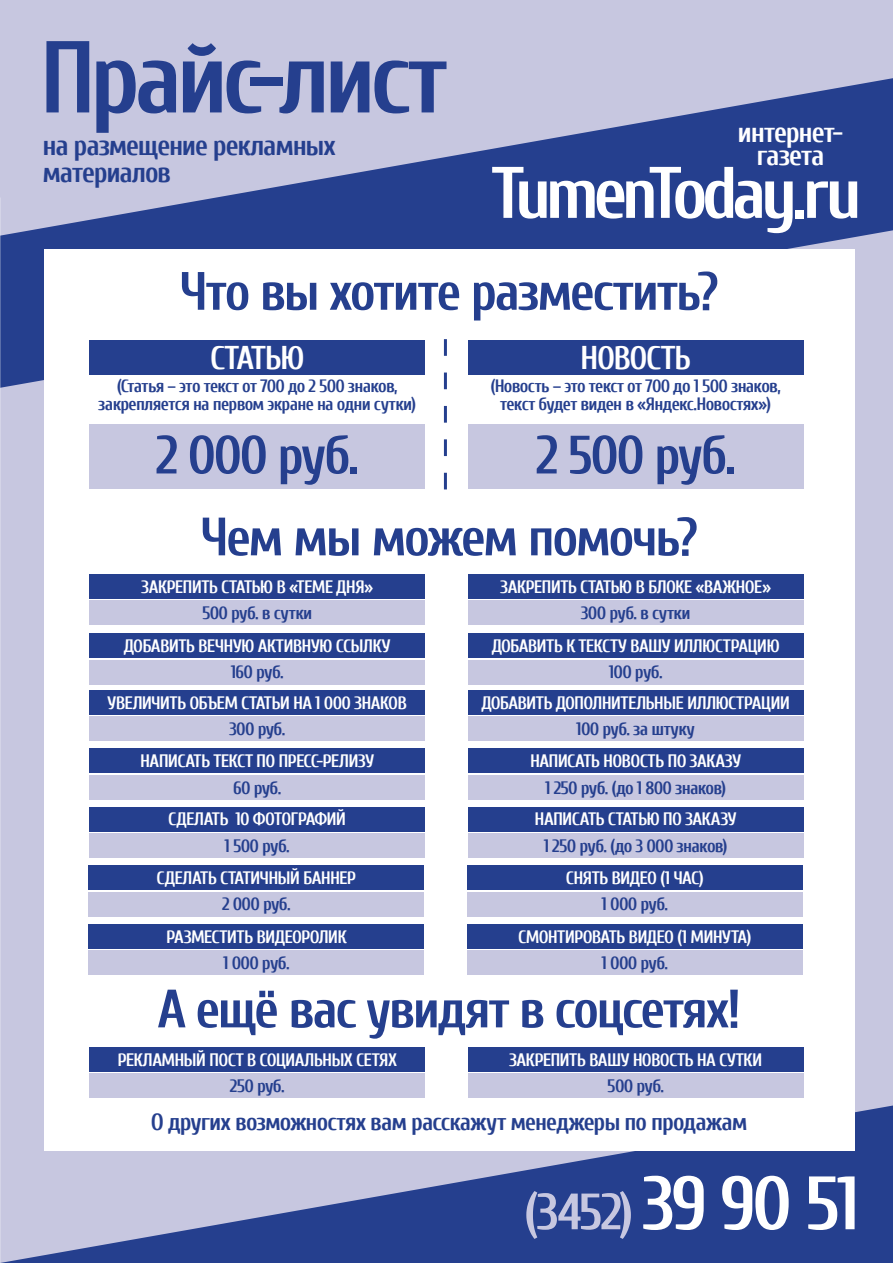
<style>
.page{position:relative;width:893px;height:1263px;background:#c7c7e0}
.page>*{position:absolute;margin:0;border:0;box-sizing:border-box;transform-origin:0 0}
.t1{font:700 101.85px "Cuprum";letter-spacing:-.055em;color:#253f8e}
.t2{font:700 72.75px "Cuprum";letter-spacing:-.08em;color:#fff}
.t3{font:700 53.85px "Cuprum";letter-spacing:-.045em;color:#253f8e}
.t4{font:700 51px "Cuprum";color:#c7c7e0}
.t5{font:700 32.85px "Cuprum";letter-spacing:-.045em;color:#fff}
.t6{font:700 28.35px "Cuprum";letter-spacing:-.04em;color:#fff}
.t7{font:700 28.2px "Cuprum";letter-spacing:-.045em;color:#253f8e}
.t8{font:700 23.85px "Cuprum";letter-spacing:-.035em;color:#253f8e}
.t9{font:700 18px "Cuprum";letter-spacing:-.04em;color:#fff}
.t10{font:700 18px "Cuprum";letter-spacing:-.04em;color:#253f8e}
.t11{font:700 17.85px "Cuprum";letter-spacing:-.04em;color:#253f8e}
.s1{font-size:75.45px;color:#fff}
</style>
<div class="page">
<svg style="left:0;top:78px;width:893px;height:310px;fill:#253f8e"></svg>
<svg style="left:0;top:1105px;width:893px;height:158px;fill:#253f8e"></svg>
<div style="left:45px;top:249px;width:810px;height:901px;background:#fff"></div>
<div style="left:89px;top:340px;width:336px;height:34px;background:#253f8e"></div>
<div style="left:89px;top:574px;width:336px;height:24px;background:#253f8e"></div>
<div style="left:89px;top:633px;width:336px;height:25px;background:#253f8e"></div>
<div style="left:89px;top:690px;width:336px;height:25px;background:#253f8e"></div>
<div style="left:89px;top:748px;width:336px;height:25px;background:#253f8e"></div>
<div style="left:89px;top:807px;width:336px;height:24px;background:#253f8e"></div>
<div style="left:88px;top:865px;width:336px;height:25px;background:#253f8e"></div>
<div style="left:88px;top:924px;width:336px;height:24px;background:#253f8e"></div>
<div style="left:467px;top:865px;width:336px;height:25px;background:#253f8e"></div>
<div style="left:467px;top:924px;width:336px;height:24px;background:#253f8e"></div>
<div style="left:89px;top:1047px;width:336px;height:24px;background:#253f8e"></div>
<div style="left:468px;top:574px;width:336px;height:24px;background:#253f8e"></div>
<div style="left:468px;top:633px;width:336px;height:25px;background:#253f8e"></div>
<div style="left:468px;top:690px;width:336px;height:25px;background:#253f8e"></div>
<div style="left:468px;top:748px;width:336px;height:25px;background:#253f8e"></div>
<div style="left:468px;top:807px;width:336px;height:24px;background:#253f8e"></div>
<div style="left:468px;top:1047px;width:336px;height:24px;background:#253f8e"></div>
<div style="left:89px;top:601px;width:336px;height:24px;background:#c7c7e0"></div>
<div style="left:89px;top:660px;width:336px;height:24px;background:#c7c7e0"></div>
<div style="left:89px;top:717px;width:336px;height:24px;background:#c7c7e0"></div>
<div style="left:89px;top:775px;width:336px;height:24px;background:#c7c7e0"></div>
<div style="left:89px;top:833px;width:336px;height:25px;background:#c7c7e0"></div>
<div style="left:88px;top:892px;width:336px;height:24px;background:#c7c7e0"></div>
<div style="left:88px;top:951px;width:336px;height:24px;background:#c7c7e0"></div>
<div style="left:467px;top:892px;width:336px;height:24px;background:#c7c7e0"></div>
<div style="left:467px;top:951px;width:336px;height:24px;background:#c7c7e0"></div>
<div style="left:89px;top:1074px;width:336px;height:24px;background:#c7c7e0"></div>
<div style="left:468px;top:601px;width:336px;height:24px;background:#c7c7e0"></div>
<div style="left:468px;top:660px;width:336px;height:24px;background:#c7c7e0"></div>
<div style="left:468px;top:717px;width:336px;height:24px;background:#c7c7e0"></div>
<div style="left:468px;top:775px;width:336px;height:24px;background:#c7c7e0"></div>
<div style="left:468px;top:833px;width:336px;height:25px;background:#c7c7e0"></div>
<div style="left:468px;top:1074px;width:336px;height:24px;background:#c7c7e0"></div>
<div style="left:468px;top:340px;width:336px;height:34px;background:#253f8e"></div>
<svg style="left:444px;top:339px;width:3px;height:150px"></svg>
<div style="left:89px;top:424px;width:336px;height:65px;background:#c7c7e0"></div>
<div style="left:468px;top:424px;width:336px;height:65px;background:#c7c7e0"></div>
<p class="t1" style="left:39px;top:21px;width:410px">Прайс-лист</p>
<p class="t7" style="left:43px;top:130px;width:295px">на размещение рекламных</p>
<p class="t7" style="left:43px;top:157px;width:130px">материалов</p>
<p class="t6" style="left:737px;top:116px;width:107px">интернет-</p>
<p class="t6" style="left:756px;top:139px;width:70px">газета</p>
<p class="t2" style="left:491px;top:153px;width:372px">TumenToday.ru</p>
<p class="t3" style="left:179px;top:262px;width:541px">Что вы хотите разместить?</p>
<p class="t5" style="left:210px;top:339px;width:96px">СТАТЬЮ</p>
<p class="t11" style="left:117px;top:376px;width:282px">(Статья – это текст от 700 до 2 500 знаков,</p>
<p class="t11" style="left:98px;top:394px;width:319px">закрепляется на первом экране на одни сутки)</p>
<p class="t5" style="left:580px;top:339px;width:112px">НОВОСТЬ</p>
<p class="t11" style="left:491px;top:376px;width:292px">(Новость – это текст от 700 до 1 500 знаков,</p>
<p class="t11" style="left:500px;top:394px;width:273px">текст будет виден в «Яндекс.Новостях»)</p>
<p class="t3" style="left:156px;top:425px;width:205px">2 000 руб.</p>
<p class="t3" style="left:536px;top:425px;width:201px">2 500 руб.</p>
<p class="t3" style="left:200px;top:507px;width:500px">Чем мы можем помочь?</p>
<p class="t9" style="left:141px;top:576px;width:233px">ЗАКРЕПИТЬ СТАТЬЮ В «ТЕМЕ ДНЯ»</p>
<p class="t9" style="left:500px;top:576px;width:272px">ЗАКРЕПИТЬ СТАТЬЮ В БЛОКЕ «ВАЖНОЕ»</p>
<p class="t10" style="left:202px;top:603px;width:112px">500 руб. в сутки</p>
<p class="t10" style="left:581px;top:603px;width:111px">300 руб. в сутки</p>
<p class="t9" style="left:124px;top:636px;width:268px">ДОБАВИТЬ ВЕЧНУЮ АКТИВНУЮ ССЫЛКУ</p>
<p class="t9" style="left:492px;top:636px;width:290px">ДОБАВИТЬ К ТЕКСТУ ВАШУ ИЛЛЮСТРАЦИЮ</p>
<p class="t10" style="left:231px;top:662px;width:54px">160 руб.</p>
<p class="t10" style="left:609px;top:662px;width:55px">100 руб.</p>
<p class="t9" style="left:108px;top:693px;width:301px">УВЕЛИЧИТЬ ОБЪЕМ СТАТЬИ НА 1 000 ЗНАКОВ</p>
<p class="t9" style="left:481px;top:693px;width:310px">ДОБАВИТЬ ДОПОЛНИТЕЛЬНЫЕ ИЛЛЮСТРАЦИИ</p>
<p class="t10" style="left:229px;top:719px;width:58px">300 руб.</p>
<p class="t10" style="left:576px;top:719px;width:120px">100 руб. за штуку</p>
<p class="t9" style="left:140px;top:751px;width:236px">НАПИСАТЬ ТЕКСТ ПО ПРЕСС-РЕЛИЗУ</p>
<p class="t9" style="left:530px;top:751px;width:213px">НАПИСАТЬ НОВОСТЬ ПО ЗАКАЗУ</p>
<p class="t10" style="left:233px;top:777px;width:50px">60 руб.</p>
<p class="t10" style="left:545px;top:777px;width:183px">1 250 руб. (до 1 800 знаков)</p>
<p class="t9" style="left:168px;top:809px;width:179px">СДЕЛАТЬ 10 ФОТОГРАФИЙ</p>
<p class="t9" style="left:157px;top:868px;width:201px">СДЕЛАТЬ СТАТИЧНЫЙ БАННЕР</p>
<p class="t10" style="left:225px;top:836px;width:67px">1 500 руб.</p>
<p class="t9" style="left:535px;top:809px;width:204px">НАПИСАТЬ СТАТЬЮ ПО ЗАКАЗУ</p>
<p class="t10" style="left:544px;top:836px;width:186px">1 250 руб. (до 3 000 знаков)</p>
<p class="t9" style="left:566px;top:868px;width:139px">СНЯТЬ ВИДЕО (1 ЧАС)</p>
<p class="t10" style="left:222px;top:894px;width:70px">2 000 руб.</p>
<p class="t10" style="left:602px;top:894px;width:68px">1 000 руб.</p>
<p class="t9" style="left:166px;top:926px;width:182px">РАЗМЕСТИТЬ ВИДЕОРОЛИК</p>
<p class="t9" style="left:518px;top:926px;width:235px">СМОНТИРОВАТЬ ВИДЕО (1 МИНУТА)</p>
<p class="t10" style="left:223px;top:953px;width:68px">1 000 руб.</p>
<p class="t10" style="left:602px;top:953px;width:68px">1 000 руб.</p>
<p class="t3" style="left:157px;top:979px;width:585px">А ещё вас увидят в соцсетях!</p>
<p class="t9" style="left:117px;top:1049px;width:281px">РЕКЛАМНЫЙ ПОСТ В СОЦИАЛЬНЫХ СЕТЯХ</p>
<p class="t10" style="left:230px;top:1076px;width:56px">250 руб.</p>
<p class="t9" style="left:509px;top:1049px;width:255px">ЗАКРЕПИТЬ ВАШУ НОВОСТЬ НА СУТКИ</p>
<p class="t10" style="left:607px;top:1076px;width:58px">500 руб.</p>
<p class="t8" style="left:151px;top:1109px;width:598px">О других возможностях вам расскажут менеджеры по продажам</p>
<p class="t4" style="left:524px;top:1183px;width:338px">(3452) <span class="s1">39 90 51</span></p>
</div>
